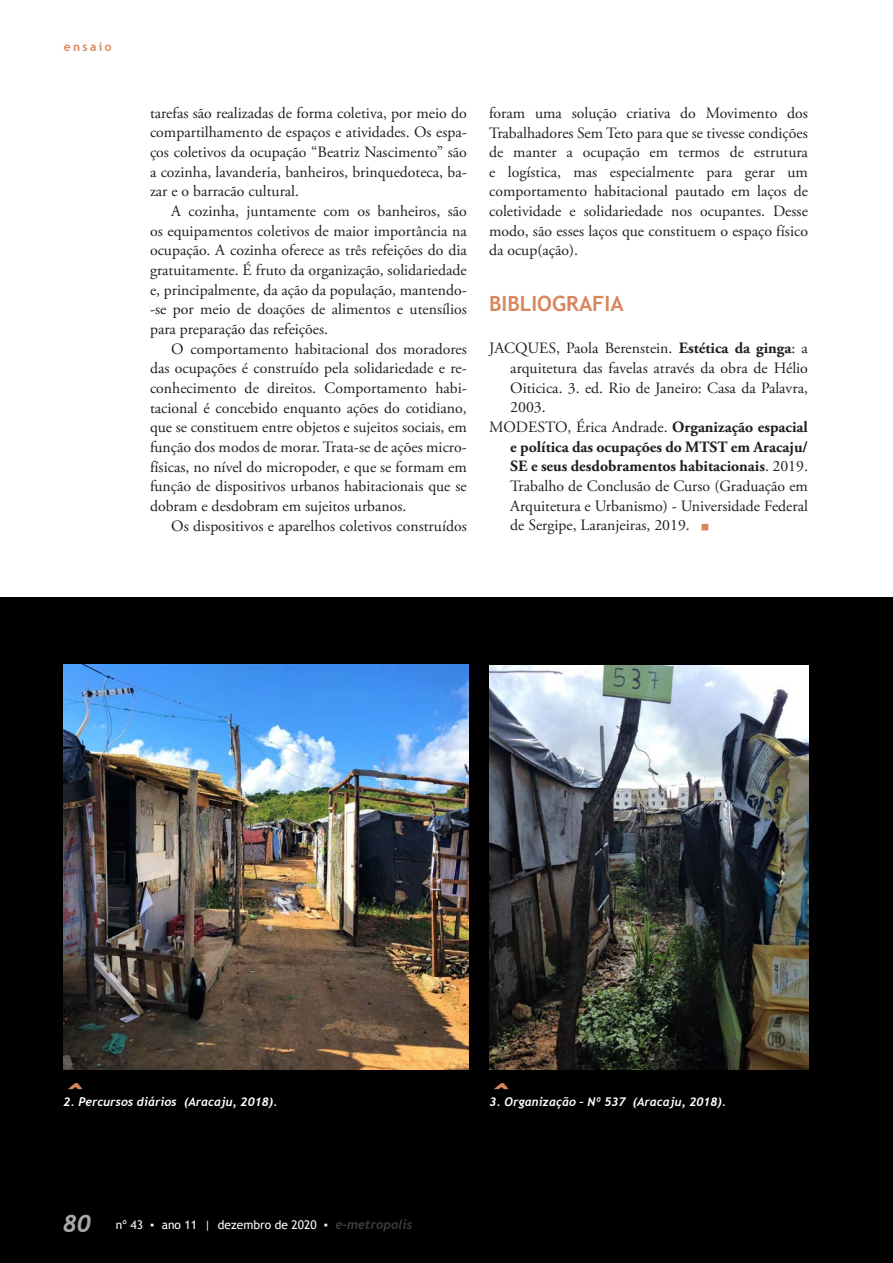
<style>
.page{position:relative;width:893px;height:1263px;background:#fff}
.page>*{position:absolute;margin:0;border:0;box-sizing:border-box;transform-origin:0 0}
.t1{font:italic 700 34.95px "Trebuchet";color:#d8865d}
.t2{font:30px "Trebuchet MS";color:#d8865d}
.t3{font:700 21px "Trebuchet MS";color:#d8865d}
.t4{font:15.75px/19.6px "Adobe Garamond Pro";color:#231f20;text-align:justify}
.t5{font:700 15.75px "Adobe Garamond Pro";color:#231f20}
.t6{font:italic 700 12px "Trebuchet";color:#fff}
.t7{font:12px "Trebuchet MS";color:#fff}
.t8{font:700 12px "Trebuchet MS";letter-spacing:.2em;color:#d8865d}
.s1{font-weight:700}
.s2{font-weight:400}
.s3{font-family:"Trebuchet";font-weight:700;font-style:italic;font-size:24px;color:#a8a9ad}
.s4{font-family:"Trebuchet";font-weight:700;font-style:italic;font-size:12.75px;color:#3e3e3f}
</style>
<div class="page">
<div style="left:0;top:597px;width:893px;height:666px;background:#000"></div>
<img style="left:63px;top:665px;width:405px;height:405px">
<img style="left:489px;top:665px;width:319px;height:405px">
<p class="t8" style="left:64px;top:40px;width:49px">ensaio</p>
<p class="t4" style="left:150px;top:103px;width:318px">tarefas são realizadas de forma coletiva, por meio do compartilhamento de espaços e atividades. Os espa&shy;ços coletivos da ocupação “Beatriz Nascimento” são a cozinha, lavanderia, banheiros, brinquedoteca, ba&shy;zar e o barracão cultural.</p>
<p class="t4" style="left:150px;top:202px;width:318px;text-indent:21px">A cozinha, juntamente com os banheiros, são os equipamentos coletivos de maior importância na ocupação. A cozinha oferece as três refeições do dia gratuitamente. É fruto da organização, solidariedade e, principalmente, da ação da população, mantendo--se por meio de doações de alimentos e utensílios para preparação das refeições.</p>
<p class="t4" style="left:150px;top:339px;width:318px;text-indent:21px">O comportamento habitacional dos moradores das ocupações é construído pela solidariedade e re&shy;conhecimento de direitos. Comportamento habi&shy;tacional é concebido enquanto ações do cotidiano, que se constituem entre objetos e sujeitos sociais, em função dos modos de morar. Trata-se de ações micro&shy;físicas, no nível do micropoder, e que se formam em função de dispositivos urbanos habitacionais que se dobram e desdobram em sujeitos urbanos.</p>
<p class="t4" style="left:171px;top:516px;width:297px">Os dispositivos e aparelhos coletivos construídos</p>
<p class="t4" style="left:489px;top:104px;width:320px">foram uma solução criativa do Movimento dos Trabalhadores Sem Teto para que se tivesse condições de manter a ocupação em termos de estrutura e logística, mas especialmente para gerar um comportamento habitacional pautado em laços de coletividade e solidariedade nos ocupantes. Desse modo, são esses laços que constituem o espaço físico da ocup(ação).</p>
<h3 class="t3" style="left:489px;top:290px;width:136px">BIBLIOGRAFIA</h3>
<p class="t4" style="left:489px;top:339px;width:320px">JACQUES, Paola Berenstein. <span class="s1">Estética da ginga</span>: a</p>
<p class="t4" style="left:510px;top:359px;width:299px">arquitetura das favelas através da obra de Hélio</p>
<p class="t4" style="left:510px;top:378px;width:299px">Oiticica. 3. ed. Rio de Janeiro: Casa da Palavra,</p>
<p class="t4" style="left:510px;top:398px;width:37px">2003.</p>
<p class="t4" style="left:489px;top:418px;width:320px">MODESTO, Érica Andrade. <span class="s1">Organização espacial</span></p>
<p class="t5" style="left:510px;top:437px;width:299px">e política das ocupações do MTST em Aracaju/</p>
<p class="t5" style="left:510px;top:457px;width:299px">SE e seus desdobramentos habitacionais<span class="s2">. 2019.</span></p>
<p class="t4" style="left:510px;top:477px;width:299px">Trabalho de Conclusão de Curso (Graduação em</p>
<p class="t4" style="left:510px;top:496px;width:299px">Arquitetura e Urbanismo) - Universidade Federal</p>
<p class="t4" style="left:510px;top:516px;width:181px">de Sergipe, Laranjeiras, 2019.</p>
<h2 class="t2" style="left:700px;top:508px;width:12px">▪</h2>
<h1 class="t1" style="left:64px;top:1077px;width:22px">ˆ</h1>
<p class="t6" style="left:64px;top:1095px;width:216px">2. Percursos diários (Aracaju, 2018).</p>
<p class="t7" style="left:63px;top:1218px;width:351px"><span class="s3">80</span> nº 43 ▪ ano 11 | dezembro de 2020 ▪ <span class="s4">e-metropolis</span></p>
<h1 class="t1" style="left:490px;top:1077px;width:22px">ˆ</h1>
<p class="t6" style="left:490px;top:1094px;width:238px">3. Organização – Nº 537 (Aracaju, 2018).</p>
</div>
